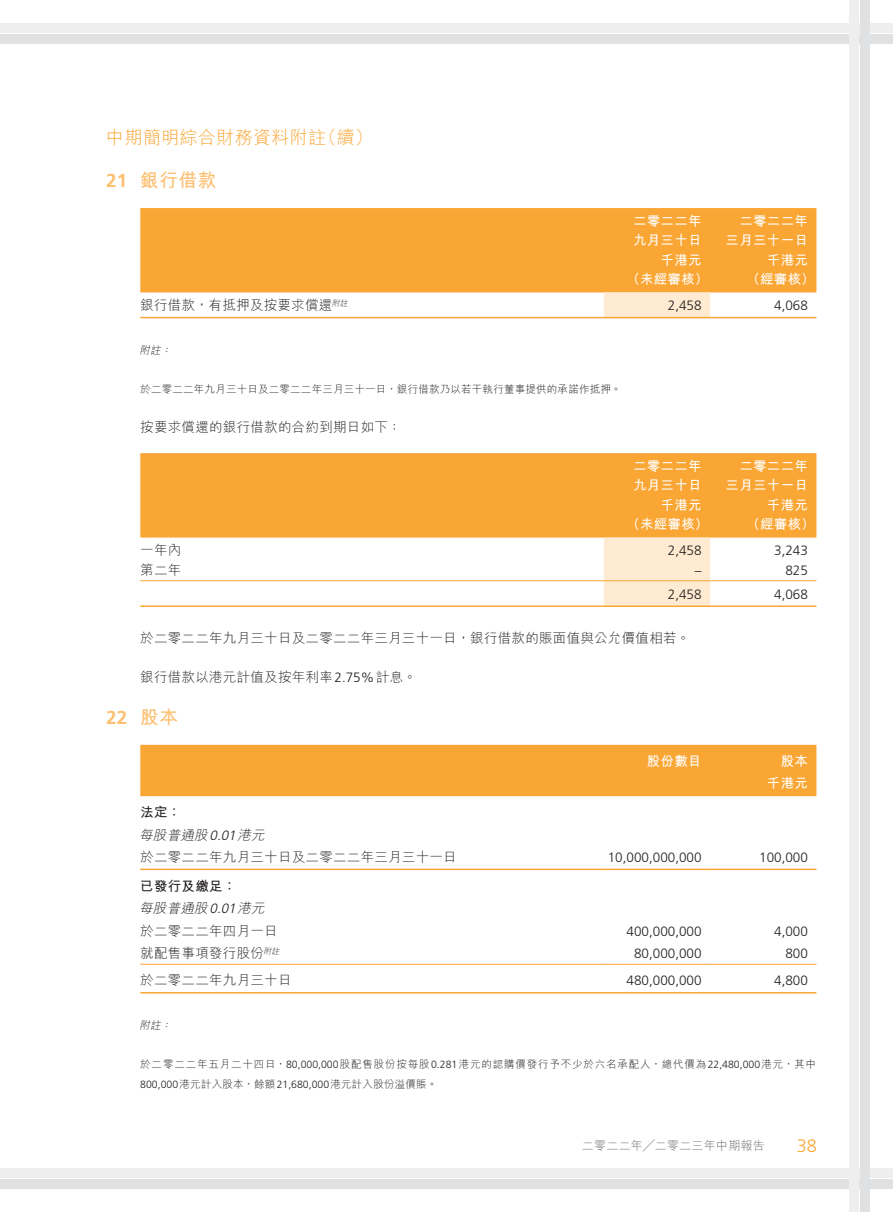
<style>
.page{position:relative;width:893px;height:1212px;background:#fff}
.page>*{position:absolute;margin:0;border:0;box-sizing:border-box;transform-origin:0 0}
._02_H2{font:700 18.75px "M Hei HK";letter-spacing:.02em;color:#fdbf70}
._02_H2-2{font:700 18.75px "Frutiger LT Std";color:#fdbf70}
.t1{font:300 18px "M Hei HK";letter-spacing:.02em;color:#faa634}
.t2{font:300 18px "Frutiger LT Std";color:#faa634}
._50_Table_txt{font:300 13.5px "Frutiger LT Std";color:#231f20}
._50_Table_txt-2{font:700 13.5px "M Hei HK";letter-spacing:.02em;color:#fff}
._00_txt{font:300 13.5px "M Hei HK";letter-spacing:.02em;color:#231f20}
._50_Table_txt-3{font:300 13.5px "M Hei HK";letter-spacing:.02em;color:#231f20}
._50_Table_txt-4{font:italic 300 13.5px "M Hei HK";color:#231f20}
._50_Table_txt-5{font:700 13.5px "M Hei HK";letter-spacing:.02em;color:#231f20}
.t3{font:300 12px "M Hei HK";letter-spacing:.02em;color:#6c6d70}
._06_Notes{font:300 10.5px/19.5px "M Hei HK";letter-spacing:.08em;color:#231f20}
._06_Notes-2{font:300 10.5px "M Hei HK";letter-spacing:.02em;color:#231f20}
._06_Notes-3{font:italic 300 10.5px "M Hei HK";color:#231f20}
.s1{font-family:"Frutiger LT Std"}
</style>
<div class="page">
<div style="left:0;top:23px;width:893px;height:10px;background:#eeeeef"></div>
<div style="left:0;top:34px;width:893px;height:10px;background:#e0e1e3"></div>
<div style="left:0;top:1168px;width:893px;height:10px;background:#eeeeef"></div>
<div style="left:0;top:1179px;width:893px;height:10px;background:#e0e1e3"></div>
<div style="left:860px;top:0;width:10px;height:1212px;background:#e0e1e3"></div>
<div style="left:849px;top:0;width:10px;height:1212px;background:#eeeeef"></div>
<div style="left:140px;top:208px;width:676px;height:84px;background:#faa634"></div>
<svg style="left:604px;top:292px;width:106px;height:25px"></svg>
<hr style="left:140px;top:317px;width:464px;height:1px;background:#faa634">
<hr style="left:604px;top:317px;width:106px;height:1px;background:#faa634">
<hr style="left:710px;top:317px;width:106px;height:1px;background:#faa634">
<div style="left:140px;top:453px;width:676px;height:84px;background:#faa634"></div>
<div style="left:604px;top:537px;width:106px;height:68px;background:#feebd1"></div>
<hr style="left:140px;top:580px;width:464px;height:1px;background:#faa634">
<hr style="left:604px;top:580px;width:106px;height:1px;background:#faa634">
<hr style="left:710px;top:580px;width:106px;height:1px;background:#faa634">
<hr style="left:140px;top:605px;width:464px;height:2px;background:#faa634">
<hr style="left:604px;top:605px;width:106px;height:2px;background:#faa634">
<hr style="left:710px;top:605px;width:106px;height:2px;background:#faa634">
<div style="left:140px;top:745px;width:676px;height:51px;background:#faa634"></div>
<hr style="left:140px;top:868px;width:464px;height:2px;background:#faa634">
<hr style="left:604px;top:868px;width:106px;height:2px;background:#faa634">
<hr style="left:710px;top:868px;width:106px;height:2px;background:#faa634">
<hr style="left:140px;top:964px;width:464px;height:1px;background:#faa634">
<hr style="left:604px;top:964px;width:106px;height:1px;background:#faa634">
<hr style="left:710px;top:964px;width:106px;height:1px;background:#faa634">
<hr style="left:140px;top:992px;width:464px;height:1px;background:#faa634">
<hr style="left:604px;top:992px;width:106px;height:1px;background:#faa634">
<hr style="left:710px;top:992px;width:106px;height:1px;background:#faa634">
<h2 class="t1" style="left:319px;top:128px;width:55px">（續(</h2>
<h2 class="t1" style="left:106px;top:128px;width:221px">中期簡明綜合財務資料附註</h2>
<p class="_02_H2" style="left:140px;top:166px;width:78px">銀行借款</p>
<p class="_02_H2-2" style="left:106px;top:169px;width:22px">21</p>
<p class="_50_Table_txt-3" style="left:140px;top:298px;width:211px">銀行借款，有抵押及按要求償還<sup>附註</sup></p>
<p class="_06_Notes-3" style="left:161px;top:345px;width:14px">：</p>
<p class="_06_Notes-3" style="left:139px;top:345px;width:25px">附註</p>
<p class="_06_Notes-2" style="left:140px;top:384px;width:483px">於二零二二年九月三十日及二零二二年三月三十一日，銀行借款乃以若干執行董事提供的承諾作抵押。</p>
<p class="_00_txt" style="left:140px;top:420px;width:263px">按要求償還的銀行借款的合約到期日如下：</p>
<p class="_50_Table_txt-3" style="left:140px;top:543px;width:43px">一年內</p>
<p class="_50_Table_txt-3" style="left:140px;top:563px;width:43px">第二年</p>
<p class="_50_Table_txt-2" style="left:633px;top:211px;width:70px">二零二二年</p>
<p class="_50_Table_txt-2" style="left:633px;top:231px;width:70px">九月三十日</p>
<p class="_50_Table_txt-2" style="left:661px;top:250px;width:43px">千港元</p>
<p class="_50_Table_txt-2" style="left:627px;top:270px;width:83px">（未經審核）</p>
<p class="_50_Table_txt" style="left:668px;top:298px;width:35px">2,458</p>
<p class="_50_Table_txt-2" style="left:633px;top:456px;width:70px">二零二二年</p>
<p class="_50_Table_txt-2" style="left:633px;top:476px;width:70px">九月三十日</p>
<p class="_50_Table_txt-2" style="left:661px;top:495px;width:43px">千港元</p>
<p class="_50_Table_txt-2" style="left:627px;top:515px;width:83px">（未經審核）</p>
<p class="_50_Table_txt" style="left:668px;top:543px;width:35px">2,458</p>
<p class="_50_Table_txt" style="left:695px;top:562px;width:8px">–</p>
<p class="_02_H2-2" style="left:106px;top:706px;width:22px">22</p>
<p class="_50_Table_txt" style="left:668px;top:586px;width:35px">2,458</p>
<p class="_00_txt" style="left:140px;top:631px;width:551px">於二零二二年九月三十日及二零二二年三月三十一日，銀行借款的賬面值與公允價值相若。</p>
<p class="_00_txt" style="left:140px;top:670px;width:278px">銀行借款以港元計值及按年利率<span class="s1">2.75%</span>計息。</p>
<p class="_02_H2" style="left:140px;top:703px;width:39px">股本</p>
<p class="_50_Table_txt-2" style="left:647px;top:751px;width:56px">股份數目</p>
<p class="_50_Table_txt-5" style="left:140px;top:802px;width:42px">法定：</p>
<p class="_50_Table_txt-4" style="left:139px;top:828px;width:130px">每股普通股<span class="s1">0.01</span>港元</p>
<p class="_50_Table_txt-3" style="left:140px;top:850px;width:318px">於二零二二年九月三十日及二零二二年三月三十一日</p>
<p class="_50_Table_txt-5" style="left:140px;top:876px;width:97px">已發行及繳足：</p>
<p class="_50_Table_txt-4" style="left:139px;top:901px;width:130px">每股普通股<span class="s1">0.01</span>港元</p>
<p class="_50_Table_txt" style="left:608px;top:850px;width:95px">10,000,000,000</p>
<p class="_50_Table_txt-3" style="left:140px;top:924px;width:139px">於二零二二年四月一日</p>
<p class="_50_Table_txt" style="left:627px;top:923px;width:77px">400,000,000</p>
<p class="_50_Table_txt-3" style="left:140px;top:946px;width:142px">就配售事項發行股份<sup>附註</sup></p>
<p class="_50_Table_txt" style="left:634px;top:946px;width:69px">80,000,000</p>
<p class="_50_Table_txt-2" style="left:739px;top:211px;width:70px">二零二二年</p>
<p class="_50_Table_txt-2" style="left:726px;top:231px;width:84px">三月三十一日</p>
<p class="_50_Table_txt-2" style="left:767px;top:250px;width:43px">千港元</p>
<p class="_50_Table_txt-2" style="left:747px;top:270px;width:70px">（經審核(</p>
<p class="_50_Table_txt" style="left:774px;top:298px;width:35px">4,068</p>
<p class="_50_Table_txt-2" style="left:739px;top:456px;width:70px">二零二二年</p>
<p class="_50_Table_txt-2" style="left:726px;top:476px;width:84px">三月三十一日</p>
<p class="_50_Table_txt-2" style="left:767px;top:495px;width:43px">千港元</p>
<p class="_50_Table_txt-2" style="left:747px;top:515px;width:70px">（經審核(</p>
<p class="_50_Table_txt" style="left:774px;top:543px;width:35px">3,243</p>
<p class="_50_Table_txt" style="left:785px;top:562px;width:24px">825</p>
<p class="_50_Table_txt" style="left:774px;top:586px;width:35px">4,068</p>
<p class="_50_Table_txt-2" style="left:781px;top:751px;width:29px">股本</p>
<p class="_50_Table_txt-2" style="left:767px;top:773px;width:43px">千港元</p>
<p class="_50_Table_txt" style="left:759px;top:850px;width:50px">100,000</p>
<p class="_50_Table_txt" style="left:774px;top:923px;width:35px">4,000</p>
<p class="_50_Table_txt" style="left:785px;top:946px;width:24px">800</p>
<p class="_50_Table_txt-3" style="left:140px;top:973px;width:153px">於二零二二年九月三十日</p>
<p class="_06_Notes-3" style="left:161px;top:1020px;width:14px">：</p>
<p class="_50_Table_txt" style="left:627px;top:973px;width:77px">480,000,000</p>
<p class="_50_Table_txt" style="left:774px;top:973px;width:35px">4,800</p>
<p class="_06_Notes-3" style="left:139px;top:1020px;width:25px">附註</p>
<p class="_06_Notes" style="left:140px;top:1054px;width:677px">於二零二二年五月二十四日，<span class="s1">80,000,000</span>股配售股份按每股<span class="s1">0.281</span>港元的認購價發行予不少於六名承配人，總代價為<span class="s1">22,480,000</span>港元，其中<br><span class="s1">800,000</span>港元計入股本，餘額<span class="s1">21,680,000</span>港元計入股份溢價賬。</p>
<p class="t3" style="left:582px;top:1139px;width:184px">二零二二年╱二零二三年中期報告</p>
<h2 class="t2" style="left:797px;top:1135px;width:22px">38</h2>
</div>
